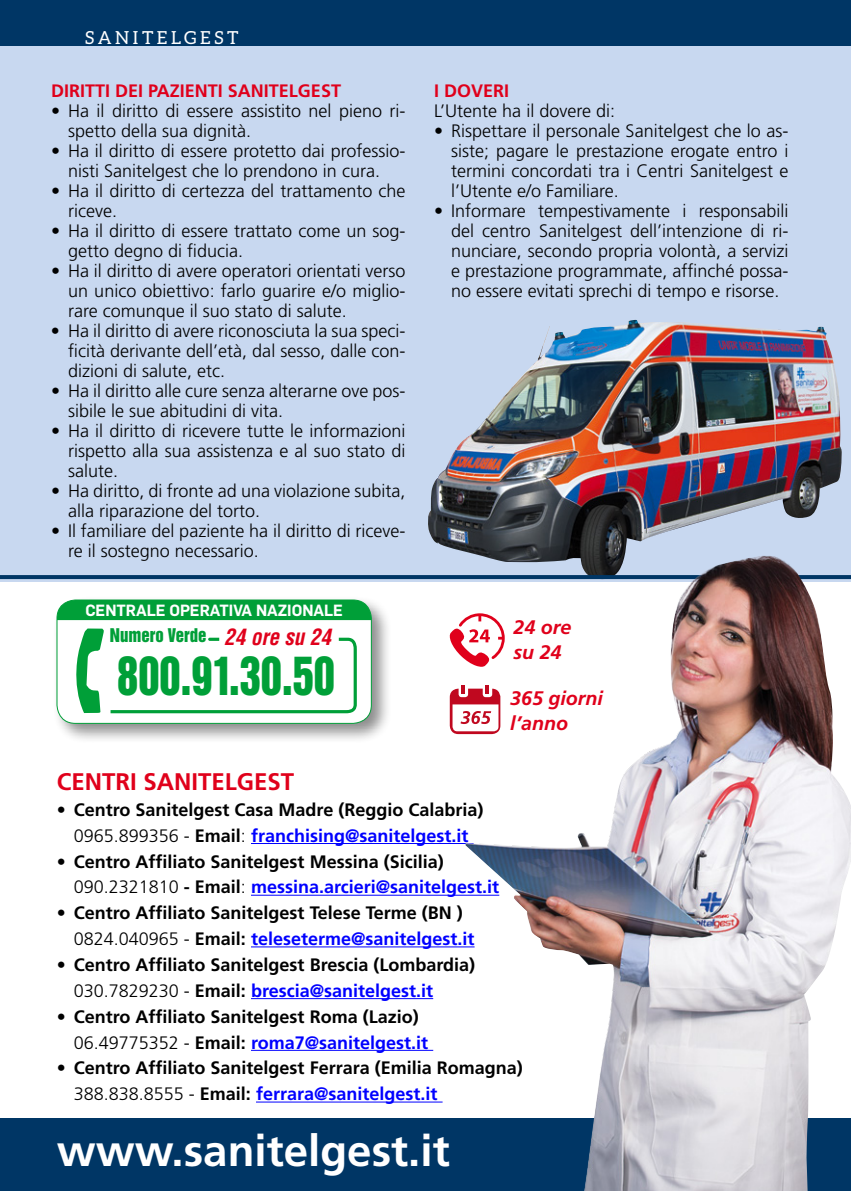
<style>
.page{position:relative;width:851px;height:1191px;background:#fff}
.page>*{position:absolute;margin:0;border:0;box-sizing:border-box;transform-origin:0 0}
.t1{font:48.8px "Helvetica Inserat LT Std";color:#009f38;scale:.87 1}
.t2{font:700 43.8px "Frutiger";color:#fff}
.t3{font:700 24px "Frutiger";color:#e0001b}
.t4{font:italic 700 condensed 22.2px "Helvetica";color:#e0001b;scale:.96 1}
.t5{font:italic 700 19.6px/24.4px "Frutiger";color:#e0001b}
.t6{font:300 18px/20px "Frutiger";color:#000}
.t7{font:700 18px/25.8px "Frutiger";color:#000}
.t8{font:700 18px "Frutiger";color:#e0001b}
.t9{font:18px "Aleo";letter-spacing:.2em;color:#fff}
.t10{font:17.2px "Helvetica Inserat LT Std";color:#009f38}
.t11{font:600 16px "Flama";color:#fff}
.s1{font-weight:300}
.s2{color:#00f}
</style>
<div class="page">
<div style="left:0;top:1118px;width:850px;height:73px;background:#003665"></div>
<div style="left:0;top:42px;width:850px;height:540px;background:#c8d8f0"></div>
<hr style="left:251px;top:843px;width:222px;height:1px;background:#00f">
<hr style="left:251px;top:894px;width:248px;height:1px;background:#00f">
<hr style="left:251px;top:946px;width:223px;height:1px;background:#00f">
<hr style="left:251px;top:998px;width:182px;height:1px;background:#00f">
<hr style="left:251px;top:1050px;width:182px;height:1px;background:#00f">
<hr style="left:256px;top:1101px;width:186px;height:1px;background:#00f">
<div style="left:0;top:0;width:850px;height:45px;background:#003665"></div>
<img style="left:428px;top:320px;width:413px;height:235px">
<div style="left:53px;top:596px;width:339px;height:148px;background:#000;opacity:.45"></div>
<div style="left:57px;top:600px;width:314px;height:123px;background:#fff;border-radius:19px"></div>
<div style="left:57px;top:600px;width:314px;height:123px;border:1px solid #009f38;border-radius:19px"></div>
<svg style="left:76px;top:628px;width:28px;height:85px"></svg>
<svg style="left:110px;top:637px;width:247px;height:76px"></svg>
<div style="left:57px;top:600px;width:314px;height:20px;background:#009f38"></div>
<svg style="left:0;top:575px;width:465px;height:4px;fill:#003665"></svg>
<svg style="left:449px;top:618px;width:16px;height:42px"></svg>
<svg style="left:449px;top:685px;width:16px;height:49px"></svg>
<img style="left:465px;top:555px;width:385px;height:636px">
<p class="t9" style="left:85px;top:27px;width:155px">SANITELGEST</p>
<p class="t8" style="left:51px;top:80px;width:291px">Diritti dei pazienti Sanitelgest</p>
<p class="t6" style="left:68px;top:101px;width:339px;text-indent:-17px">• Ha il diritto di essere assistito nel pieno ri&shy;spetto della sua dignità.</p>
<p class="t6" style="left:51px;top:141px;width:356px;text-align:center">• Ha il diritto di essere protetto dai professio&shy;nisti Sanitelgest che lo prendono in cura.</p>
<p class="t6" style="left:68px;top:181px;width:339px;text-indent:-17px">• Ha il diritto di certezza del trattamento che riceve.</p>
<p class="t6" style="left:68px;top:221px;width:339px;text-indent:-17px">• Ha il diritto di essere trattato come un sog&shy;getto degno di fiducia.</p>
<p class="t6" style="left:68px;top:261px;width:339px;text-align:justify;text-indent:-17px">• Ha il diritto di avere operatori orientati verso un unico obiettivo: farlo guarire e/o miglio&shy;rare comunque il suo stato di salute.</p>
<p class="t6" style="left:68px;top:321px;width:339px;text-align:justify;text-indent:-17px">• Ha il diritto di avere riconosciuta la sua speci&shy;ficità derivante dell’età, dal sesso, dalle con&shy;dizioni di salute, etc.</p>
<p class="t6" style="left:68px;top:381px;width:339px;text-indent:-17px">• Ha il diritto alle cure senza alterarne ove pos&shy;sibile le sue abitudini di vita.</p>
<p class="t6" style="left:68px;top:421px;width:339px;text-align:justify;text-indent:-17px">• Ha il diritto di ricevere tutte le informazioni rispetto alla sua assistenza e al suo stato di salute.</p>
<p class="t6" style="left:68px;top:481px;width:339px;text-indent:-17px">• Ha diritto, di fronte ad una violazione subita, alla riparazione del torto.</p>
<p class="t6" style="left:68px;top:521px;width:339px;text-indent:-17px">• Il familiare del paziente ha il diritto di riceve&shy;re il sostegno necessario.</p>
<p class="t11" style="left:85px;top:599px;width:259px">CENTRALE OPERATIVA NAZIONALE</p>
<p class="t10" style="left:110px;top:625px;width:98px">Numero Verde</p>
<h1 class="t1" style="left:117px;top:646px;width:252px">800.91.30.50</h1>
<p class="t4" style="left:224px;top:623px;width:113px">24 ore su 24</p>
<p class="t8" style="left:434px;top:80px;width:77px">I Doveri</p>
<p class="t6" style="left:434px;top:101px;width:182px">L’Utente ha il dovere di:</p>
<p class="t6" style="left:451px;top:121px;width:339px;text-align:justify;text-indent:-17px">• Rispettare il personale Sanitelgest che lo as&shy;siste; pagare le prestazione erogate entro i termini concordati tra i Centri Sanitelgest e l’Utente e/o Familiare.</p>
<p class="t6" style="left:451px;top:201px;width:339px;text-align:justify;text-indent:-17px">• Informare tempestivamente i responsabili del centro Sanitelgest dell’intenzione di ri&shy;nunciare, secondo propria volontà, a servizi e prestazione programmate, affinché possa&shy;no essere evitati sprechi di tempo e risorse.</p>
<p class="t5" style="left:513px;top:615px;width:59px">24 ore su 24</p>
<p class="t5" style="left:510px;top:686px;width:94px">365 giorni l’anno</p>
<h3 class="t3" style="left:57px;top:767px;width:239px">Centri Sanitelgest</h3>
<p class="t7" style="left:57px;top:796px;width:428px;text-align:center"><span class="s1">•</span> Centro Sanitelgest Casa Madre (Reggio Calabria)<br><span class="s1">0965.899356 -</span> Email<span class="s1">:</span> <span class="s2">franchising@sanitelgest.it</span></p>
<p class="t7" style="left:74px;top:848px;width:427px;text-indent:-17px"><span class="s1">•</span> Centro Affiliato Sanitelgest Messina (Sicilia)<br><span class="s1">090.2321810</span> - Email<span class="s1">:</span> <span class="s2">messina.arcieri@sanitelgest.it</span></p>
<p class="t7" style="left:74px;top:900px;width:402px;text-indent:-17px"><span class="s1">•</span> Centro Affiliato Sanitelgest Telese Terme (BN )<br><span class="s1">0824.040965 -</span> Email: <span class="s2">teleseterme@sanitelgest.it</span></p>
<p class="t7" style="left:74px;top:951px;width:403px;text-indent:-17px"><span class="s1">•</span> Centro Affiliato Sanitelgest Brescia (Lombardia)<br><span class="s1">030.7829230 -</span> Email: <span class="s2">brescia@sanitelgest.it</span></p>
<p class="t7" style="left:74px;top:1003px;width:356px;text-indent:-17px"><span class="s1">•</span> Centro Affiliato Sanitelgest Roma (Lazio)<br><span class="s1">06.49775352 -</span> Email: <span class="s2">roma7@sanitelgest.it</span></p>
<p class="t7" style="left:74px;top:1055px;width:450px;text-indent:-17px"><span class="s1">•</span> Centro Affiliato Sanitelgest Ferrara (Emilia Romagna)<br><span class="s1">388.838.8555 -</span> Email: <span class="s2">ferrara@sanitelgest.it</span></p>
<h2 class="t2" style="left:57px;top:1124px;width:394px">www.sanitelgest.it</h2>
</div>
